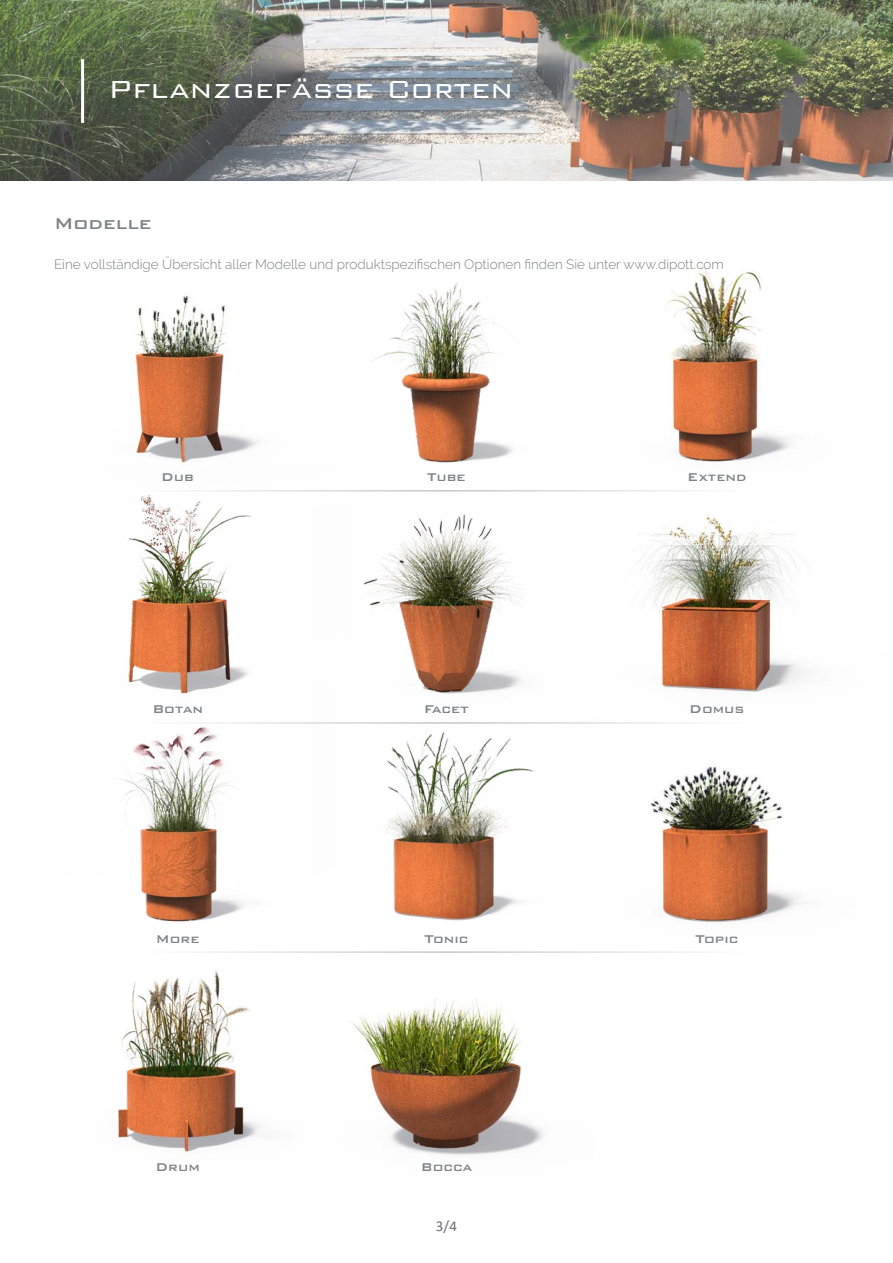
<style>
.page{position:relative;width:893px;height:1263px;background:#fff}
.page>*{position:absolute;margin:0;border:0;box-sizing:border-box;transform-origin:0 0}
.t1{font:300 33px "Bank Gothic BT";color:#fff}
.t2{font:500 21px "Bank Gothic BT";color:#808285}
.t3{font:500 15px "Bank Gothic BT";color:#808285}
.t4{font:15px "Calibri";color:#6c6d70}
.t5{font:300 13.5px "Raleway";color:#808285}
</style>
<div class="page">
<img style="left:0;top:0;width:893px;height:180px">
<img style="left:134px;top:295px;width:125px;height:170px">
<img style="left:128px;top:491px;width:177px;height:191px">
<img style="left:122px;top:682px;width:122px;height:240px">
<img style="left:117px;top:969px;width:149px;height:188px">
<img style="left:305px;top:282px;width:313px;height:210px">
<img style="left:363px;top:514px;width:159px;height:152px">
<img style="left:385px;top:666px;width:149px;height:255px">
<img style="left:351px;top:998px;width:193px;height:157px">
<img style="left:580px;top:260px;width:211px;height:230px">
<img style="left:640px;top:516px;width:164px;height:176px">
<img style="left:650px;top:766px;width:156px;height:158px">
<hr style="left:146px;top:490px;width:601px;height:1px;background:#c5c6c8">
<hr style="left:146px;top:722px;width:601px;height:2px;background:#c5c6c8">
<hr style="left:146px;top:951px;width:601px;height:2px;background:#c5c6c8">
<hr style="left:81px;top:59px;width:3px;height:64px;background:#fff">
<h1 class="t1" style="left:108px;top:71px;width:406px">Pflanzgefäße Corten</h1>
<h2 class="t2" style="left:54px;top:212px;width:99px">Modelle</h2>
<p class="t5" style="left:54px;top:256px;width:671px">Eine vollständige Übersicht aller Modelle und produktspezifischen Optionen finden Sie unter www.dipott.com</p>
<p class="t3" style="left:161px;top:469px;width:34px">Dub</p>
<p class="t3" style="left:427px;top:469px;width:40px">Tube</p>
<p class="t3" style="left:687px;top:469px;width:61px">Extend</p>
<p class="t3" style="left:152px;top:701px;width:52px">Botan</p>
<p class="t3" style="left:424px;top:701px;width:47px">Facet</p>
<p class="t3" style="left:689px;top:701px;width:57px">Domus</p>
<p class="t3" style="left:156px;top:930px;width:45px">More</p>
<p class="t3" style="left:424px;top:930px;width:46px">Tonic</p>
<p class="t3" style="left:156px;top:1159px;width:46px">Drum</p>
<p class="t3" style="left:421px;top:1159px;width:53px">Bocca</p>
<p class="t4" style="left:436px;top:1216px;width:22px">3/4</p>
<p class="t3" style="left:695px;top:930px;width:45px">Topic</p>
</div>
